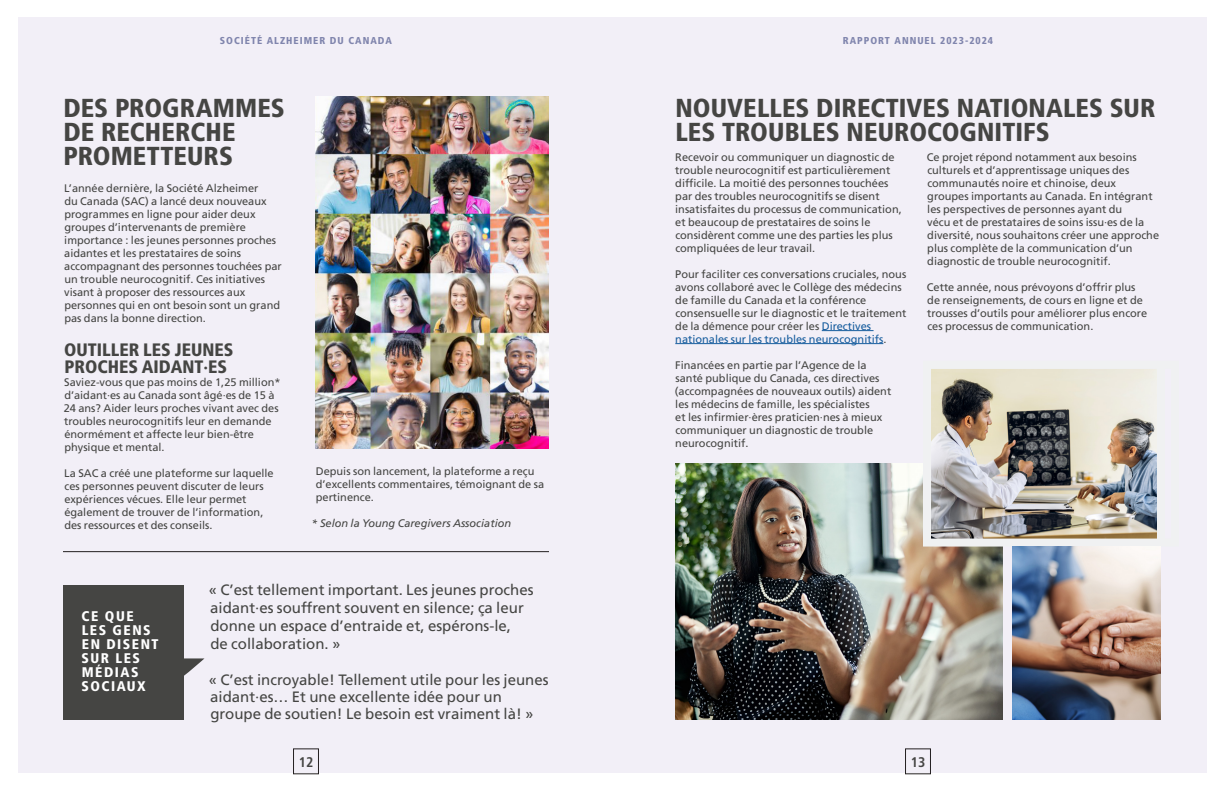
<style>
.page{position:relative;width:1224px;height:792px;background:#fff}
.page>*{position:absolute;margin:0;border:0;box-sizing:border-box;transform-origin:0 0}
.main_headline{font:26px/24px "Frutiger LT 77 Blk Cn";color:#454543}
.body_justified_tighter{font:18px/17px "Frutiger LT 77 Blk Cn";color:#454543}
.body_justified_tighter-2{font:15px/18px "Frutiger LT 55 Rm";color:#454543}
.main_headline-2{font:14px/14px "Frutiger LT 77 Blk Cn";letter-spacing:.105em;color:#fff}
.t1{font:14px "Frutiger LT 67 Bd Cn";color:#454543}
.body_flush_left_tighter{font:11px/13px "Frutiger LT 55 Rm";color:#454543}
.body_flush_left_tighter-2{font:11px "Frutiger LT 56 It";color:#454543}
.t2{font:10px "Frutiger LT 77 Blk Cn";letter-spacing:.1em;color:#8085ad}
.s1{color:#175d9e}
</style>
<div class="page">
<div style="left:18px;top:17px;width:594px;height:756px;background:#f2eff7"></div>
<div style="left:612px;top:17px;width:595px;height:756px;background:#f2eff7"></div>
<div style="left:905px;top:749px;width:26px;height:25px;border:1px solid #231f20"></div>
<div style="left:293px;top:749px;width:26px;height:25px;border:1px solid #231f20"></div>
<hr style="left:822px;top:330px;width:52px;height:1px;background:#175d9e">
<hr style="left:675px;top:343px;width:208px;height:1px;background:#175d9e">
<hr style="left:63px;top:551px;width:486px;height:1px;background:#231f20">
<div style="left:63px;top:585px;width:121px;height:135px;background:#454543"></div>
<svg style="left:184px;top:658px;width:20px;height:18px"></svg>
<img style="left:315px;top:96px;width:234px;height:353px">
<img style="left:675px;top:464px;width:327px;height:256px">
<img style="left:932px;top:370px;width:225px;height:168px">
<div style="left:923px;top:361px;width:256px;height:186px;border:8px solid #f0f1f2"></div>
<img style="left:1012px;top:547px;width:149px;height:173px">
<p class="t2" style="left:220px;top:35px;width:174px">SOCIÉTÉ ALZHEIMER DU CANADA</p>
<p class="t2" style="left:843px;top:35px;width:152px">RAPPORT ANNUEL 2023-2024</p>
<p class="main_headline" style="left:63px;top:96px;width:223px">DES PROGRAMMES<br>DE RECHERCHE<br>PROMETTEURS</p>
<p class="body_flush_left_tighter" style="left:64px;top:181px;width:219px">L’année dernière, la Société Alzheimer<br>du Canada (SAC) a lancé deux nouveaux programmes en ligne pour aider deux groupes d’intervenants de première importance : les jeunes personnes proches aidantes et les prestataires de soins accompagnant des personnes touchées par un trouble neurocognitif. Ces initiatives visant à proposer des ressources aux personnes qui en ont besoin sont un grand pas dans la bonne direction.</p>
<p class="body_justified_tighter" style="left:64px;top:341px;width:171px">OUTILLER LES JEUNES<br>PROCHES AIDANT·ES</p>
<p class="body_flush_left_tighter" style="left:64px;top:375px;width:218px">Saviez-vous que pas moins de 1,25 million* d’aidant·es au Canada sont âgé·es de 15 à 24 ans? Aider leurs proches vivant avec des troubles neurocognitifs leur en demande énormément et affecte leur bien-être physique et mental.</p>
<p class="body_flush_left_tighter" style="left:64px;top:466px;width:211px">La SAC a créé une plateforme sur laquelle ces personnes peuvent discuter de leurs expériences vécues. Elle leur permet également de trouver de l’information, des ressources et des conseils.</p>
<p class="body_flush_left_tighter" style="left:316px;top:465px;width:230px">Depuis son lancement, la plateforme a reçu d’excellents commentaires, témoignant de sa pertinence.</p>
<p class="body_flush_left_tighter-2" style="left:312px;top:517px;width:201px">* Selon la Young Caregivers Association</p>
<p class="main_headline-2" style="left:82px;top:609px;width:78px">CE QUE<br>LES GENS<br>EN DISENT<br>SUR LES<br>MÉDIAS<br>SOCIAUX</p>
<p class="body_justified_tighter-2" style="left:209px;top:581px;width:326px">« C’est tellement important. Les jeunes proches aidant·es souffrent souvent en silence; ça leur donne un espace d’entraide et, espérons-le,<br>de collaboration. »</p>
<p class="body_justified_tighter-2" style="left:209px;top:672px;width:341px;line-height:17px">« C’est incroyable! Tellement utile pour les jeunes aidant·es… Et une excellente idée pour un groupe de soutien! Le besoin est vraiment là! »</p>
<p class="main_headline" style="left:675px;top:96px;width:482px">NOUVELLES DIRECTIVES NATIONALES SUR<br>LES TROUBLES NEUROCOGNITIFS</p>
<p class="body_flush_left_tighter" style="left:675px;top:151px;width:228px">Recevoir ou communiquer un diagnostic de trouble neurocognitif est particulièrement difficile. La moitié des personnes touchées par des troubles neurocognitifs se disent insatisfaites du processus de communication, et beaucoup de prestataires de soins le considèrent comme une des parties les plus compliquées de leur travail.</p>
<p class="body_flush_left_tighter" style="left:675px;top:268px;width:233px">Pour faciliter ces conversations cruciales, nous avons collaboré avec le Collège des médecins de famille du Canada et la conférence consensuelle sur le diagnostic et le traitement de la démence pour créer les <span class="s1">Directives nationales sur les troubles neurocognitifs</span>.</p>
<p class="body_flush_left_tighter" style="left:675px;top:359px;width:218px">Financées en partie par l’Agence de la santé publique du Canada, ces directives (accompagnées de nouveaux outils) aident les médecins de famille, les spécialistes<br>et les infirmier·ères praticien·nes à mieux communiquer un diagnostic de trouble neurocognitif.</p>
<p class="body_flush_left_tighter" style="left:927px;top:151px;width:234px">Ce projet répond notamment aux besoins culturels et d’apprentissage uniques des communautés noire et chinoise, deux groupes importants au Canada. En intégrant les perspectives de personnes ayant du<br>vécu et de prestataires de soins issu·es de la diversité, nous souhaitons créer une approche plus complète de la communication d’un diagnostic de trouble neurocognitif.</p>
<p class="body_flush_left_tighter" style="left:927px;top:281px;width:222px">Cette année, nous prévoyons d’offrir plus de renseignements, de cours en ligne et de trousses d’outils pour améliorer plus encore ces processus de communication.</p>
<p class="t1" style="left:299px;top:753px;width:16px">12</p>
<p class="t1" style="left:911px;top:753px;width:16px">13</p>
</div>
